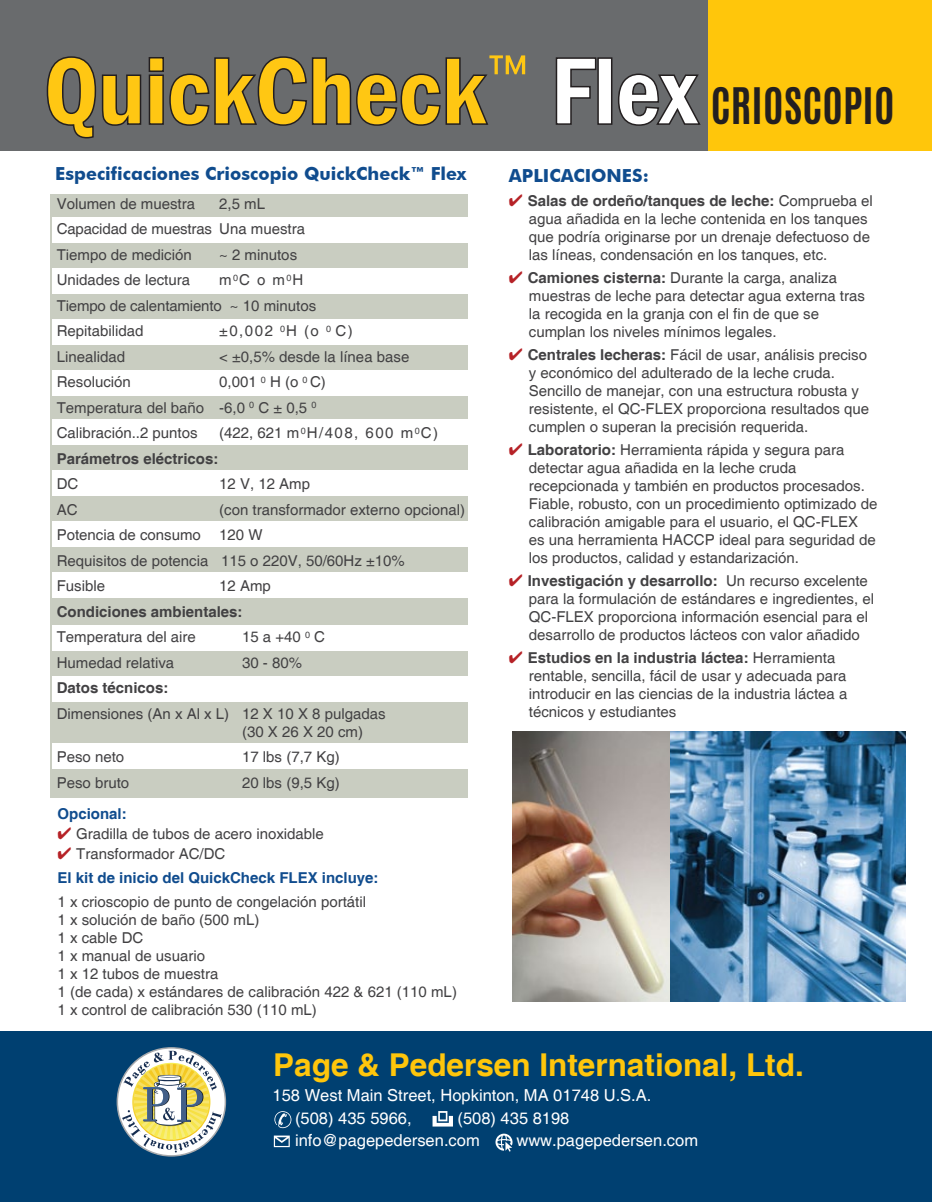
<style>
.page{position:relative;width:932px;height:1202px;background:#fff}
.page>*{position:absolute;margin:0;border:0;box-sizing:border-box;transform-origin:0 0}
.t1{font:600 condensed 99px "Franklin Gothic";letter-spacing:-.01em;color:#ffc713}
.t2{font:700 42px "Antonio";letter-spacing:.005em;color:#231f20}
.t3{font:700 31.5px "Helvetica";color:#ffc60b}
.t4{font:700 18px "Futura BT";color:#104c8e}
.t5{font:16.5px/22.5px "Helvetica";color:#fff}
.t6{font:15px/18px "Helvetica";color:#424143}
.t7{font:700 15px "Helvetica";color:#424143}
.t8{font:700 15px "Helvetica";color:#104c8e}
.t9{font:15px "Helvetica";letter-spacing:.05em;color:#424143}
.s1{color:#fff}
.s2{font-weight:700}
</style>
<div class="page">
<div style="left:1px;top:0;width:931px;height:150px;background:#696b6d"></div>
<div style="left:708px;top:0;width:224px;height:150px;background:#ffc60b"></div>
<div style="left:51px;top:194px;width:417px;height:604px;background:#c9cdc1"></div>
<div style="left:52px;top:217px;width:415px;height:26px;background:#fff"></div>
<div style="left:52px;top:268px;width:415px;height:26px;background:#fff"></div>
<div style="left:52px;top:319px;width:415px;height:26px;background:#fff"></div>
<div style="left:52px;top:370px;width:415px;height:26px;background:#fff"></div>
<div style="left:52px;top:419px;width:415px;height:26px;background:#fff"></div>
<div style="left:52px;top:470px;width:415px;height:26px;background:#fff"></div>
<div style="left:52px;top:521px;width:415px;height:26px;background:#fff"></div>
<div style="left:52px;top:572px;width:415px;height:26px;background:#fff"></div>
<div style="left:52px;top:625px;width:415px;height:26px;background:#fff"></div>
<div style="left:52px;top:676px;width:415px;height:26px;background:#fff"></div>
<div style="left:52px;top:743px;width:415px;height:26px;background:#fff"></div>
<div style="left:0;top:1031px;width:932px;height:171px;background:#004071"></div>
<div style="left:117px;top:1047px;width:109px;height:109px;border:2px solid #a7a9ac;border-radius:50%"></div>
<svg style="left:122px;top:1051px;width:99px;height:101px"></svg>
<svg style="left:274px;top:1111px;width:17px;height:17px"></svg>
<svg style="left:432px;top:1111px;width:21px;height:15px"></svg>
<svg style="left:274px;top:1135px;width:16px;height:12px"></svg>
<svg style="left:495px;top:1133px;width:17px;height:18px"></svg>
<svg style="left:46px;top:56px;width:96px;height:83px"></svg>
<svg style="left:148px;top:56px;width:341px;height:70px"></svg>
<svg style="left:555px;top:57px;width:42px;height:68px"></svg>
<div style="left:597px;top:57px;width:15px;height:68px;border:2px solid #231f20"></div>
<svg style="left:618px;top:73px;width:83px;height:53px"></svg>
<img style="left:512px;top:732px;width:159px;height:270px">
<img style="left:671px;top:732px;width:235px;height:270px">
<h1 class="t1" style="left:44px;top:25px;width:655px">QuickCheck<sup>™</sup> <span class="s1">Flex</span></h1>
<h2 class="t2" style="left:711px;top:74px;width:185px">CRIOSCOPIO</h2>
<p class="t4" style="left:55px;top:163px;width:413px">Especificaciones Crioscopio QuickCheck™ Flex</p>
<p class="t6" style="left:57px;top:195px;width:140px">Volumen de muestra</p>
<p class="t6" style="left:57px;top:191px;width:250px;line-height:25.5px;text-indent:162px">2,5 mL<br>Capacidad de muestras Una muestra<br>Tiempo de medición</p>
<p class="t6" style="left:219px;top:246px;width:79px">~ 2 minutos</p>
<p class="t6" style="left:57px;top:268px;width:261px;line-height:25.5px;text-indent:162px">m<sup>0</sup>C o m<sup>0</sup>H<br>Tiempo de calentamiento ~ 10 minutos<br>Repitabilidad</p>
<p class="t6" style="left:57px;top:272px;width:135px">Unidades de lectura</p>
<p class="t6" style="left:219px;top:323px;width:135px">±0,002 <sup>0</sup>H (o <sup>0</sup> C)</p>
<p class="t6" style="left:57px;top:348px;width:70px">Linealidad</p>
<p class="t6" style="left:219px;top:348px;width:192px">&lt; ±0,5% desde la línea base</p>
<p class="t6" style="left:57px;top:374px;width:76px">Resolución</p>
<p class="t6" style="left:57px;top:370px;width:271px;line-height:25.5px;text-indent:162px">0,001 <sup>0</sup> H (o <sup>0</sup> C)<br>Temperatura del baño -6,0 <sup>0</sup> C ± 0,5 <sup>0<br></sup>Calibración..2 puntos</p>
<p class="t9" style="left:219px;top:424px;width:220px">(422, 621 m<sup>0</sup>H/408, 600 m<sup>0</sup>C)</p>
<p class="t7" style="left:57px;top:449px;width:163px">Parámetros eléctricos:</p>
<p class="t6" style="left:57px;top:476px;width:23px">DC</p>
<p class="t6" style="left:219px;top:476px;width:92px">12 V, 12 Amp</p>
<p class="t6" style="left:57px;top:501px;width:22px">AC</p>
<p class="t6" style="left:57px;top:497px;width:410px;line-height:25.5px;text-indent:162px">(con transformador externo opcional)<br>Potencia de consumo 120 W<br>Requisitos de potencia 115 o 220V, 50/60Hz ±10%<br>Fusible</p>
<p class="t6" style="left:219px;top:578px;width:53px">12 Amp</p>
<p class="t7" style="left:57px;top:602px;width:187px">Condiciones ambientales:</p>
<p class="t6" style="left:57px;top:629px;width:141px">Temperatura del aire</p>
<p class="t6" style="left:242px;top:629px;width:84px">15 a +40 <sup>0</sup> C</p>
<p class="t6" style="left:57px;top:654px;width:119px">Humedad relativa</p>
<p class="t6" style="left:242px;top:654px;width:62px">30 - 80%</p>
<p class="t7" style="left:57px;top:679px;width:113px">Datos técnicos:</p>
<p class="t6" style="left:242px;top:705px;width:145px;text-indent:-185px">Dimensiones (An x Al x L) 12 X 10 X 8 pulgadas (30 X 26 X 20 cm)</p>
<p class="t6" style="left:57px;top:749px;width:69px">Peso neto</p>
<p class="t6" style="left:242px;top:749px;width:99px">17 lbs (7,7 Kg)</p>
<p class="t6" style="left:57px;top:774px;width:74px">Peso bruto</p>
<p class="t6" style="left:242px;top:774px;width:99px">20 lbs (9,5 Kg)</p>
<p class="t8" style="left:58px;top:804px;width:71px">Opcional:</p>
<p class="t6" style="left:76px;top:824px;width:249px;line-height:19.8px">Gradilla de tubos de acero inoxidable<br>Transformador AC/DC</p>
<p class="t8" style="left:58px;top:868px;width:322px">El kit de inicio del QuickCheck FLEX incluye:</p>
<p class="t6" style="left:58px;top:893px;width:401px">1 x crioscopio de punto de congelación portátil<br>1 x solución de baño (500 mL)<br>1 x cable DC<br>1 x manual de usuario<br>1 x 12 tubos de muestra<br>1 (de cada) x estándares de calibración 422 &amp; 621 (110 mL)<br>1 x control de calibración 530 (110 mL)</p>
<p class="t4" style="left:509px;top:165px;width:142px">APLICACIONES:</p>
<p class="t6" style="left:528px;top:193px;width:347px"><span class="s2">Salas de ordeño/tanques de leche:</span> Comprueba el agua añadida en la leche contenida en los tanques que podría originarse por un drenaje defectuoso de las líneas, condensación en los tanques, etc.</p>
<p class="t6" style="left:528px;top:269px;width:339px"><span class="s2">Camiones cisterna:</span> Durante la carga, analiza muestras de leche para detectar agua externa tras la recogida en la granja con el fin de que se cumplan los niveles mínimos legales.</p>
<p class="t6" style="left:528px;top:346px;width:343px"><span class="s2">Centrales lecheras:</span> Fácil de usar, análisis preciso y económico del adulterado de la leche cruda.<br>Sencillo de manejar, con una estructura robusta y resistente, el QC-FLEX proporciona resultados que cumplen o superan la precisión requerida.</p>
<p class="t6" style="left:528px;top:441px;width:351px"><span class="s2">Laboratorio:</span> Herramienta rápida y segura para detectar agua añadida en la leche cruda recepcionada y también en productos procesados.<br>Fiable, robusto, con un procedimiento optimizado de calibración amigable para el usuario, el QC-FLEX<br>es una herramienta HACCP ideal para seguridad de los productos, calidad y estandarización.</p>
<p class="t6" style="left:528px;top:572px;width:348px"><span class="s2">Investigación y desarrollo:</span> Un recurso excelente para la formulación de estándares e ingredientes, el QC-FLEX proporciona información esencial para el desarrollo de productos lácteos con valor añadido</p>
<p class="t6" style="left:528px;top:649px;width:321px"><span class="s2">Estudios en la industria láctea:</span> Herramienta rentable, sencilla, fácil de usar y adecuada para introducir en las ciencias de la industria láctea a técnicos y estudiantes</p>
<h3 class="t3" style="left:273px;top:1045px;width:532px">Page &amp; Pedersen International, Ltd.</h3>
<p class="t5" style="left:295px;top:1084px;width:358px;text-indent:-23px">158 West Main Street, Hopkinton, MA 01748 U.S.A. (508) 435 5966,</p>
<p class="t5" style="left:295px;top:1107px;width:276px;text-indent:162px">(508) 435 8198 info@pagepedersen.com</p>
<p class="t5" style="left:516px;top:1129px;width:183px">www.pagepedersen.com</p>
</div>
